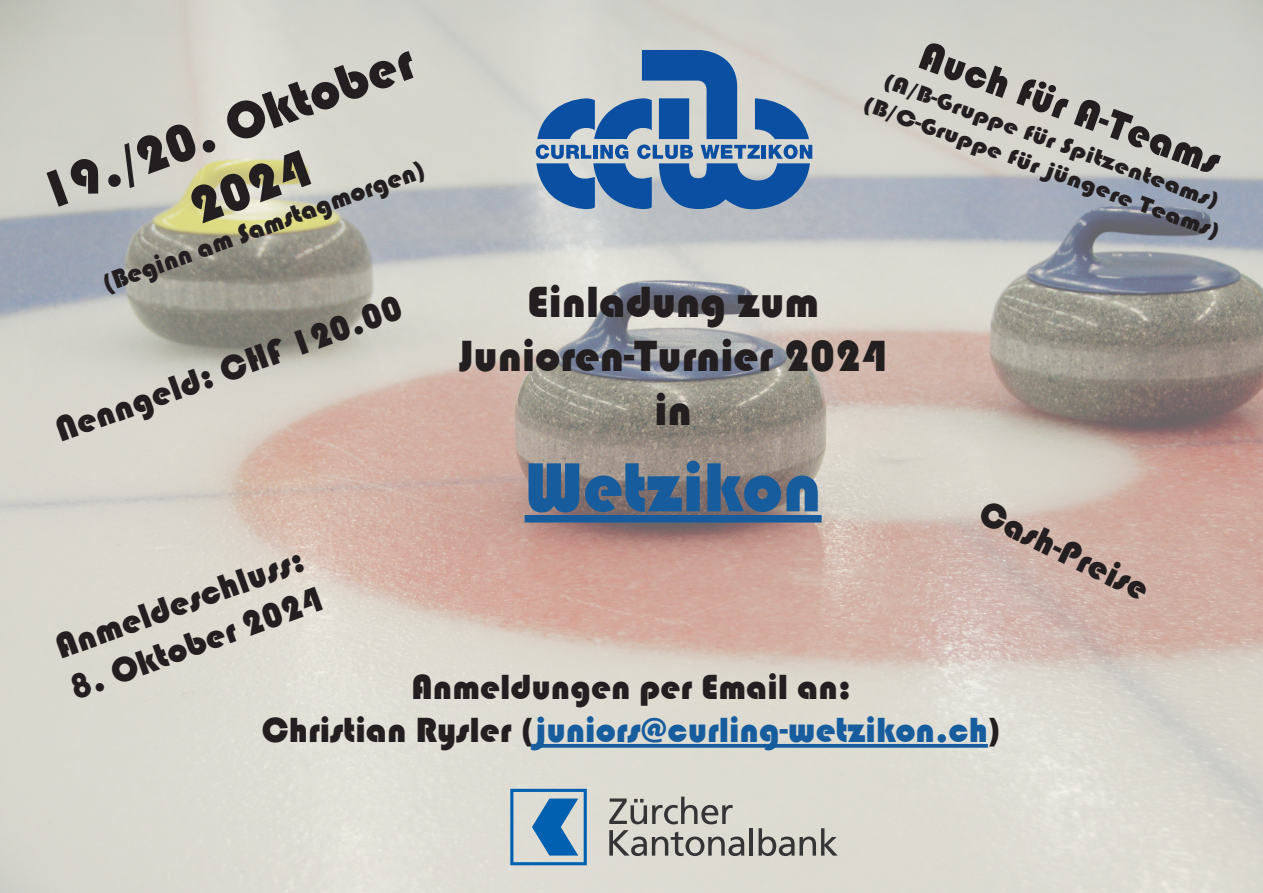
<style>
.page{position:relative;width:1263px;height:893px;background:#fff}
.page>*{position:absolute;margin:0;border:0;box-sizing:border-box;transform-origin:0 0}
.t1{font:72px "Bauhaus 93";color:#175d9e}
.t2{font:54px/64.8px "Bauhaus 93";color:#231f20;text-align:center}
.t3{font:45px/54px "Bauhaus 93";color:#231f20;text-align:center}
.t4{font:42px "Bauhaus 93";color:#231f20}
.t5{font:36px/43.2px "Bauhaus 93";color:#231f20;text-align:center}
.t6{font:27px "Bauhaus 93";color:#231f20}
.t7{font:22.95px/28.5px "Bauhaus 93";color:#231f20;text-align:center;scale:1.18 1}
.s1{color:#175d9e}
</style>
<div class="page">
<img style="left:0;top:0;width:1263px;height:893px">
<svg style="left:533px;top:744px;width:455px;height:4px;background:#2465a1"></svg>
<div style="left:525px;top:515px;width:297px;height:7px;background:#175d9e"></div>
<svg style="left:536px;top:145px;width:276px;height:64px;background:#5681b2"></svg>
<svg style="left:755px;top:98px;width:54px;height:41px;background:#4c7ab0"></svg>
<svg style="left:537px;top:50px;width:200px;height:89px;background:#7395b9"></svg>
<svg style="left:510px;top:789px;width:77px;height:76px;background:#7ea7c4"></svg>
<svg style="left:609px;top:797px;width:124px;height:27px;background:#abaaa4"></svg>
<svg style="left:609px;top:830px;width:135px;height:26px;background:#a6a59f"></svg>
<hr style="left:750px;top:828px;width:3px;height:28px;background:#363536">
<svg style="left:758px;top:828px;width:80px;height:28px;background:#a7a5a0"></svg>
<p class="t4" style="left:929px;top:31px;width:318px;rotate:20deg">Auch für A-Teams</p>
<h2 class="t2" style="left:32px;top:163px;width:394px;rotate:-20deg">19./20. Oktober<br>2024</h2>
<p class="t7" style="left:879px;top:63px;width:322px;rotate:20deg">(A/B-Gruppe für Spitzenteams) (B/C-Gruppe für jüngere Teams)</p>
<p class="t6" style="left:98px;top:270px;width:343px;rotate:-20deg">(Beginn am Samstagmorgen)</p>
<p class="t3" style="left:460px;top:275px;width:428px">Einladung zum<br>Junioren-Turnier 2024 in</p>
<h1 class="t1" style="left:525px;top:447px;width:298px">Wetzikon</h1>
<p class="t5" style="left:49px;top:411px;width:368px;rotate:-20deg">Nenngeld: CHF 120.00</p>
<p class="t5" style="left:991px;top:491px;width:185px;rotate:26deg">Cash-Preise</p>
<p class="t5" style="left:49px;top:628px;width:264px;rotate:-20deg">Anmeldeschluss:</p>
<p class="t5" style="left:64px;top:669px;width:266px;rotate:-20deg">8. Oktober 2024</p>
<p class="t5" style="left:262px;top:666px;width:741px">Anmeldungen per Email an:<br>Christian Rysler (<span class="s1">juniors@curling-wetzikon.ch</span>)</p>
</div>
